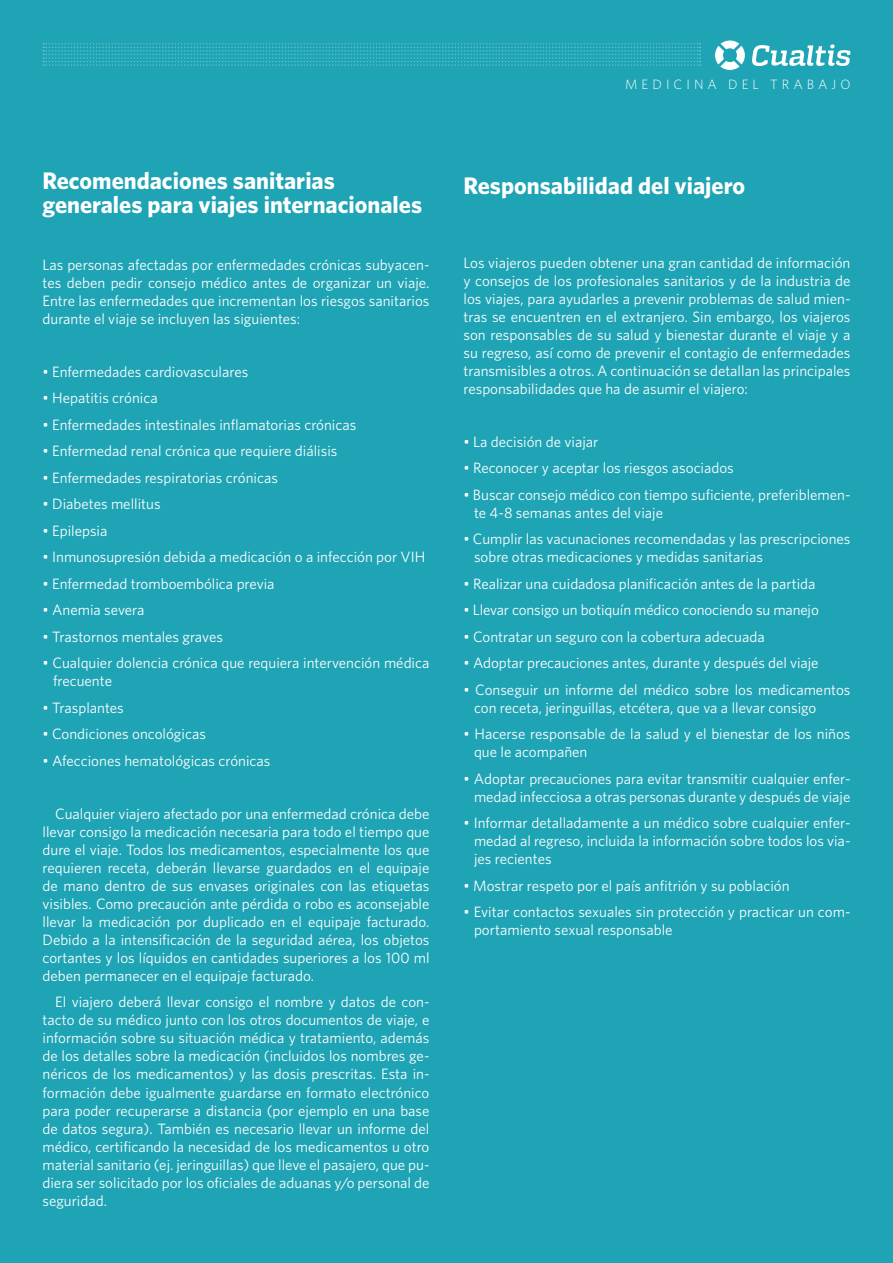
<style>
.page{position:relative;width:893px;height:1263px;background:#1ea4b5}
.page>*{position:absolute;margin:0;border:0;box-sizing:border-box;transform-origin:0 0}
.Body{font:700 24px/24px "Whitney";color:#fff}
.Body-2{font:15px/18px "Whitney";color:#fff;text-align:justify}
.Body_TAB{font:15px/18px "Whitney";color:#fff}
.t1{font:300 13.5px "Whitney";letter-spacing:.3em;color:#fff}
</style>
<div class="page">
<svg style="left:43px;top:43px;width:657px;height:23px"></svg>
<svg style="left:752px;top:44px;width:98px;height:22px"></svg>
<svg style="left:715px;top:40px;width:30px;height:30px"></svg>
<p class="Body" style="left:43px;top:168px;width:381px">Recomendaciones sanitarias generales para viajes internacionales</p>
<p class="Body-2" style="left:43px;top:255px;width:388px">Las personas afectadas por enfermedades crónicas subyacen&shy;tes deben pedir consejo médico antes de organizar un viaje.<br>Entre las enfermedades que incrementan los riesgos sanitarios durante el viaje se incluyen las siguientes:</p>
<p class="Body_TAB" style="left:43px;top:362px;width:207px">• Enfermedades cardiovasculares</p>
<p class="Body_TAB" style="left:43px;top:389px;width:117px">• Hepatitis crónica</p>
<p class="Body_TAB" style="left:43px;top:415px;width:315px">• Enfermedades intestinales inflamatorias crónicas</p>
<p class="Body_TAB" style="left:43px;top:442px;width:296px">• Enfermedad renal crónica que requiere diálisis</p>
<p class="Body_TAB" style="left:43px;top:468px;width:237px">• Enfermedades respiratorias crónicas</p>
<p class="Body_TAB" style="left:43px;top:495px;width:120px">• Diabetes mellitus</p>
<p class="Body_TAB" style="left:43px;top:521px;width:66px">• Epilepsia</p>
<p class="Body_TAB" style="left:43px;top:548px;width:384px">• Inmunosupresión debida a medicación o a infección por VIH</p>
<p class="Body_TAB" style="left:43px;top:574px;width:234px">• Enfermedad tromboembólica previa</p>
<p class="Body_TAB" style="left:43px;top:601px;width:103px">• Anemia severa</p>
<p class="Body_TAB" style="left:43px;top:627px;width:182px">• Trastornos mentales graves</p>
<p class="Body_TAB" style="left:53px;top:654px;width:378px;text-indent:-10px">• Cualquier dolencia crónica que requiera intervención médica frecuente</p>
<p class="Body_TAB" style="left:43px;top:698px;width:83px">• Trasplantes</p>
<p class="Body_TAB" style="left:43px;top:725px;width:165px">• Condiciones oncológicas</p>
<p class="Body_TAB" style="left:43px;top:751px;width:229px">• Afecciones hematológicas crónicas</p>
<p class="Body-2" style="left:43px;top:804px;width:388px;text-indent:13px">Cualquier viajero afectado por una enfermedad crónica debe llevar consigo la medicación necesaria para todo el tiempo que dure el viaje. Todos los medicamentos, especialmente los que requieren receta, deberán llevarse guardados en el equipaje de mano dentro de sus envases originales con las etiquetas visibles. Como precaución ante pérdida o robo es aconsejable llevar la medicación por duplicado en el equipaje facturado.<br>Debido a la intensificación de la seguridad aérea, los objetos cortantes y los líquidos en cantidades superiores a los 100 ml deben permanecer en el equipaje facturado.</p>
<p class="Body-2" style="left:43px;top:993px;width:388px;text-indent:13px">El viajero deberá llevar consigo el nombre y datos de con&shy;tacto de su médico junto con los otros documentos de viaje, e información sobre su situación médica y tratamiento, además de los detalles sobre la medicación (incluidos los nombres ge&shy;néricos de los medicamentos) y las dosis prescritas. Esta in&shy;formación debe igualmente guardarse en formato electrónico para poder recuperarse a distancia (por ejemplo en una base de datos segura). También es necesario llevar un informe del médico, certificando la necesidad de los medicamentos u otro material sanitario (ej. jeringuillas) que lleve el pasajero, que pu&shy;diera ser solicitado por los oficiales de aduanas y/o personal de seguridad.</p>
<p class="t1" style="left:625px;top:76px;width:227px">MEDICINA DEL TRABAJO</p>
<p class="Body" style="left:463px;top:173px;width:283px">Responsabilidad del viajero</p>
<p class="Body-2" style="left:463px;top:253px;width:388px">Los viajeros pueden obtener una gran cantidad de información y consejos de los profesionales sanitarios y de la industria de los viajes, para ayudarles a prevenir problemas de salud mien&shy;tras se encuentren en el extranjero. Sin embargo, los viajeros son responsables de su salud y bienestar durante el viaje y a su regreso, así como de prevenir el contagio de enfermedades transmisibles a otros. A continuación se detallan las principales responsabilidades que ha de asumir el viajero:</p>
<p class="Body_TAB" style="left:463px;top:432px;width:136px">• La decisión de viajar</p>
<p class="Body_TAB" style="left:463px;top:459px;width:272px">• Reconocer y aceptar los riesgos asociados</p>
<p class="Body_TAB" style="left:474px;top:485px;width:378px;text-indent:-10px">• Buscar consejo médico con tiempo suficiente, preferiblemen&shy;te 4-8 semanas antes del viaje</p>
<p class="Body_TAB" style="left:474px;top:530px;width:378px;text-indent:-10px">• Cumplir las vacunaciones recomendadas y las prescripciones sobre otras medicaciones y medidas sanitarias</p>
<p class="Body_TAB" style="left:463px;top:574px;width:353px">• Realizar una cuidadosa planificación antes de la partida</p>
<p class="Body_TAB" style="left:463px;top:601px;width:357px">• Llevar consigo un botiquín médico conociendo su manejo</p>
<p class="Body_TAB" style="left:463px;top:627px;width:303px">• Contratar un seguro con la cobertura adecuada</p>
<p class="Body_TAB" style="left:463px;top:654px;width:357px">• Adoptar precauciones antes, durante y después del viaje</p>
<p class="Body_TAB" style="left:474px;top:680px;width:378px;text-indent:-10px">• Conseguir un informe del médico sobre los medicamentos con receta, jeringuillas, etcétera, que va a llevar consigo</p>
<p class="Body_TAB" style="left:474px;top:725px;width:378px;text-indent:-10px">• Hacerse responsable de la salud y el bienestar de los niños que le acompañen</p>
<p class="Body_TAB" style="left:463px;top:769px;width:388px;text-align:right">• Adoptar precauciones para evitar transmitir cualquier enfer&shy;medad infecciosa a otras personas durante y después de viaje</p>
<p class="Body_TAB" style="left:474px;top:814px;width:378px;text-align:justify;text-indent:-10px">• Informar detalladamente a un médico sobre cualquier enfer&shy;medad al regreso, incluida la información sobre todos los via&shy;jes recientes</p>
<p class="Body_TAB" style="left:463px;top:876px;width:328px">• Mostrar respeto por el país anfitrión y su población</p>
<p class="Body_TAB" style="left:474px;top:903px;width:378px;text-indent:-10px">• Evitar contactos sexuales sin protección y practicar un com&shy;portamiento sexual responsable</p>
</div>
